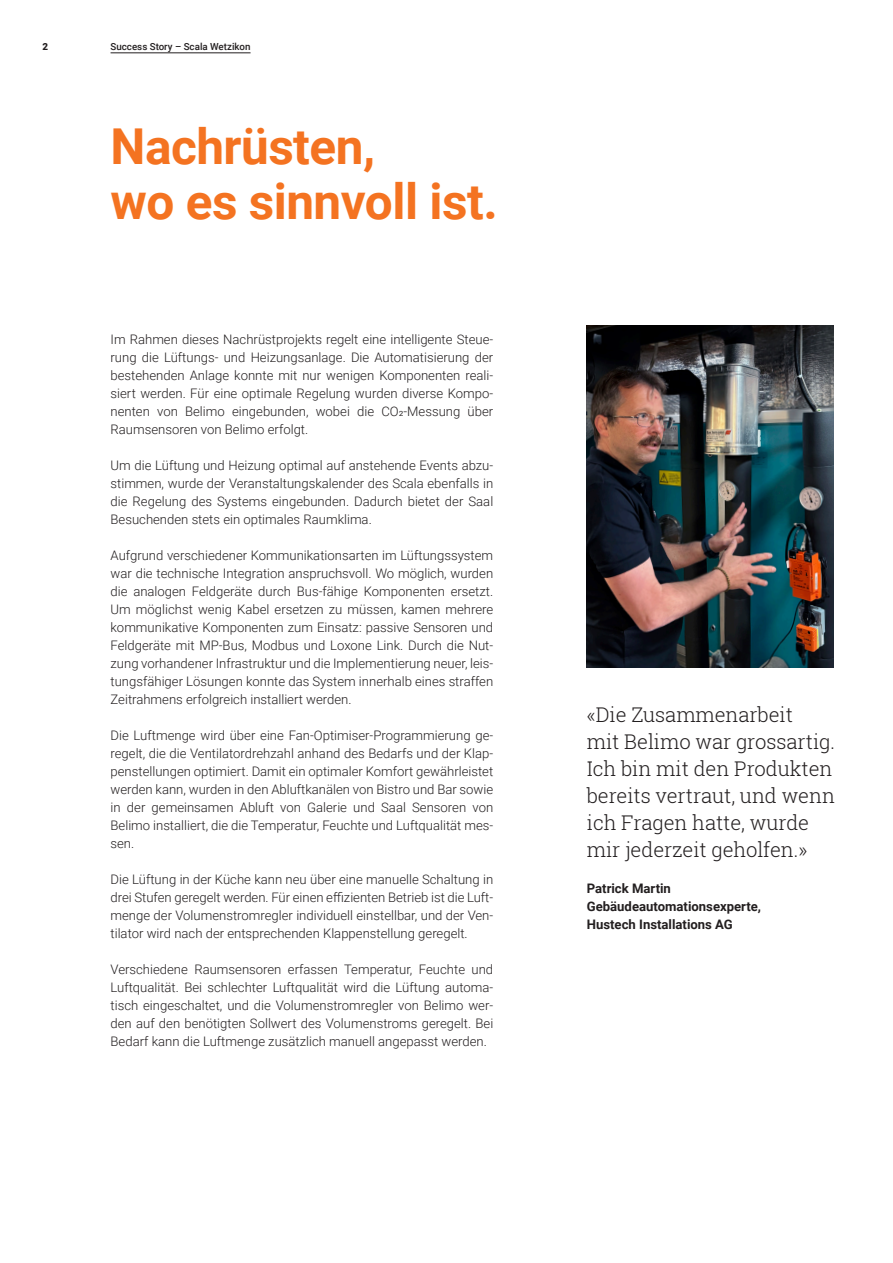
<style>
.page{position:relative;width:893px;height:1263px;background:#fff}
.page>*{position:absolute;margin:0;border:0;box-sizing:border-box;transform-origin:0 0}
.Belimo_Headline_33pt{font:700 49.5px/55.5px "Roboto";letter-spacing:-.01em;color:#f47321}
.Belimo_Quote_Slab_Light_13_5pt{font:300 20.25px/27px "Roboto Slab";letter-spacing:-.005em;color:#231f20}
.Belimo_Body_8_75pt{font:300 13.2px/18px "Roboto";color:#231f20;text-align:justify}
.Belimo_Quote_Author{font:700 13.2px/18px "Roboto";color:#231f20}
.t1{font:500 9.75px "Roboto";color:#231f20}
.t2{font:900 9.75px "Roboto";color:#231f20}
</style>
<div class="page">
<hr style="left:111px;top:53px;width:140px;height:1px;background:#231f20">
<img style="left:587px;top:325px;width:246px;height:343px">
<p class="t2" style="left:43px;top:40px;width:7px">2</p>
<p class="t1" style="left:111px;top:40px;width:141px">Success Story – Scala Wetzikon</p>
<p class="Belimo_Headline_33pt" style="left:111px;top:116px;width:389px">Nachrüsten,<br>wo es sinnvoll ist.</p>
<p class="Belimo_Body_8_75pt" style="left:111px;top:329px;width:384px">Im Rahmen dieses Nachrüstprojekts regelt eine intelligente Steue&shy;rung die Lüftungs- und Heizungsanlage. Die Automatisierung der bestehenden Anlage konnte mit nur wenigen Komponenten reali&shy;siert werden. Für eine optimale Regelung wurden diverse Kompo&shy;nenten von Belimo eingebunden, wobei die CO2-Messung über Raumsensoren von Belimo erfolgt.</p>
<p class="Belimo_Body_8_75pt" style="left:111px;top:455px;width:384px">Um die Lüftung und Heizung optimal auf anstehende Events abzu&shy;stimmen, wurde der Veranstaltungskalender des Scala ebenfalls in die Regelung des Systems eingebunden. Dadurch bietet der Saal Besuchenden stets ein optimales Raumklima.</p>
<p class="Belimo_Body_8_75pt" style="left:111px;top:545px;width:384px">Aufgrund verschiedener Kommunikationsarten im Lüftungssystem war die technische Integration anspruchsvoll. Wo möglich, wurden die analogen Feldgeräte durch Bus-fähige Komponenten ersetzt.<br>Um möglichst wenig Kabel ersetzen zu müssen, kamen mehrere kommunikative Komponenten zum Einsatz: passive Sensoren und Feldgeräte mit MP-Bus, Modbus und Loxone Link. Durch die Nut&shy;zung vorhandener Infrastruktur und die Implementierung neuer, leis&shy;tungsfähiger Lösungen konnte das System innerhalb eines straffen Zeitrahmens erfolgreich installiert werden.</p>
<p class="Belimo_Body_8_75pt" style="left:111px;top:725px;width:384px">Die Luftmenge wird über eine Fan-Optimiser-Programmierung ge&shy;regelt, die die Ventilatordrehzahl anhand des Bedarfs und der Klap&shy;penstellungen optimiert. Damit ein optimaler Komfort gewährleistet werden kann, wurden in den Abluftkanälen von Bistro und Bar sowie in der gemeinsamen Abluft von Galerie und Saal Sensoren von Belimo installiert, die die Temperatur, Feuchte und Luftqualität mes&shy;sen.</p>
<p class="Belimo_Body_8_75pt" style="left:111px;top:869px;width:384px">Die Lüftung in der Küche kann neu über eine manuelle Schaltung in drei Stufen geregelt werden. Für einen effizienten Betrieb ist die Luft&shy;menge der Volumenstromregler individuell einstellbar, und der Ven&shy;tilator wird nach der entsprechenden Klappenstellung geregelt.</p>
<p class="Belimo_Body_8_75pt" style="left:111px;top:959px;width:384px">Verschiedene Raumsensoren erfassen Temperatur, Feuchte und Luftqualität. Bei schlechter Luftqualität wird die Lüftung automa&shy;tisch eingeschaltet, und die Volumenstromregler von Belimo wer&shy;den auf den benötigten Sollwert des Volumenstroms geregelt. Bei Bedarf kann die Luftmenge zusätzlich manuell angepasst werden.</p>
<p class="Belimo_Quote_Slab_Light_13_5pt" style="left:587px;top:700px;width:250px">«Die Zusammenarbeit<br>mit Belimo war grossartig.<br>Ich bin mit den Produkten bereits vertraut, und wenn ich Fragen hatte, wurde mir jederzeit geholfen.»</p>
<p class="Belimo_Quote_Author" style="left:587px;top:878px;width:176px">Patrick Martin<br>Gebäudeautomationsexperte,<br>Hustech Installations AG</p>
</div>
